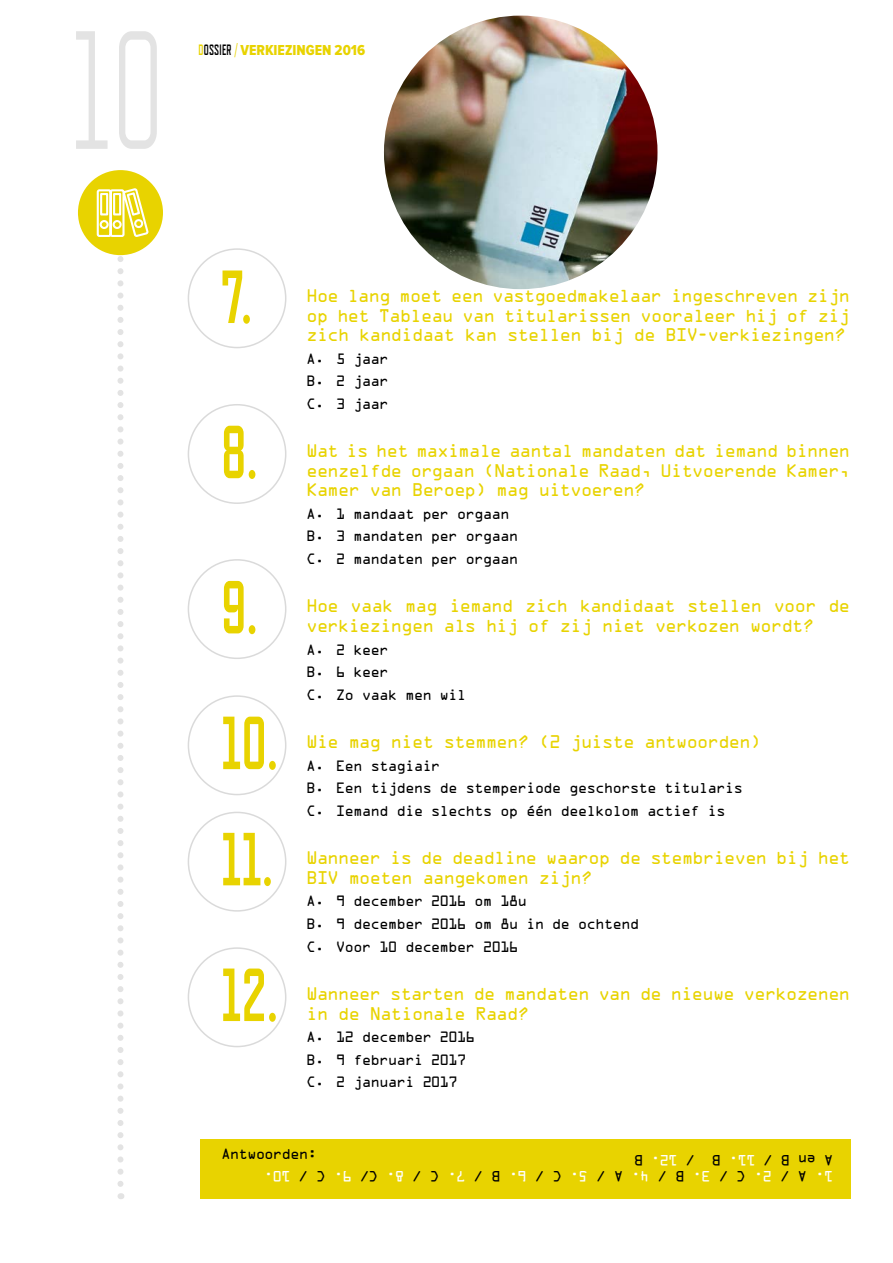
<style>
.page{position:relative;width:893px;height:1263px;background:#fff}
.page>*{position:absolute;margin:0;border:0;box-sizing:border-box;transform-origin:0 0}
.t1{font:300 168px "Refrigerator Deluxe";color:#e3e3e3;scale:.75 1}
.t2{font:700 75px "Refrigerator Deluxe";color:#e8d300;scale:.75 1}
.t3{font:16.5px/19.5px "OCRA Std";letter-spacing:-.08em;color:#e8d300}
.t4{font:15px "Proxima Nova Cond Extrabld";color:#e8d300}
.t5{font:13.5px/22.5px "OCRA Std";letter-spacing:-.08em;color:#000}
.t6{font:13.5px "OCRA Std";color:#fff}
.s1{font-family:"Refrigerator Deluxe";font-weight:700}
.s2{font-family:"Refrigerator Deluxe";font-weight:700;color:#000}
</style>
<div class="page">
<div style="left:188px;top:248px;width:98px;height:100px;border:2px solid #dadada;border-radius:50%"></div>
<div style="left:188px;top:404px;width:98px;height:100px;border:2px solid #dadada;border-radius:50%"></div>
<div style="left:188px;top:559px;width:98px;height:100px;border:2px solid #dadada;border-radius:50%"></div>
<div style="left:188px;top:695px;width:98px;height:100px;border:2px solid #dadada;border-radius:50%"></div>
<div style="left:188px;top:812px;width:98px;height:100px;border:2px solid #dadada;border-radius:50%"></div>
<div style="left:188px;top:947px;width:98px;height:100px;border:2px solid #dadada;border-radius:50%"></div>
<div style="left:200px;top:1140px;width:650px;height:59px;background:#e8d300"></div>
<svg style="left:117px;top:255px;width:6px;height:944px"></svg>
<div style="left:78px;top:170px;width:85px;height:85px;background:#e8d300;border-radius:50%"></div>
<svg style="left:96px;top:188px;width:53px;height:49px"></svg>
<img style="left:384px;top:16px;width:273px;height:273px;border-radius:137px">
<h1 class="t1" style="left:72px;top:-7px;width:124px">10</h1>
<p class="t4" style="left:198px;top:42px;width:168px"><span class="s1">D</span><span class="s2">OSSIER</span> <span class="s1">/</span> VERKIEZINGEN 2016</p>
<h2 class="t2" style="left:221px;top:253px;width:43px">7.</h2>
<h2 class="t2" style="left:221px;top:408px;width:50px">8.</h2>
<h2 class="t2" style="left:221px;top:563px;width:50px">9.</h2>
<h2 class="t2" style="left:221px;top:699px;width:77px">10.</h2>
<h2 class="t2" style="left:221px;top:815px;width:71px">11.</h2>
<h2 class="t2" style="left:221px;top:951px;width:77px">12.</h2>
<p class="t3" style="left:306px;top:287px;width:546px;text-align:justify">Hoe lang moet een vastgoedmakelaar ingeschreven zijn op het Tableau van titularissen vooraleer hij of zij zich kandidaat kan stellen bij de BIV-verkiezingen?</p>
<p class="t5" style="left:306px;top:348px;width:84px;text-align:justify">A. 5 jaar B. 2 jaar C. 3 jaar</p>
<p class="t3" style="left:306px;top:443px;width:546px;text-align:justify">Wat is het maximale aantal mandaten dat iemand binnen eenzelfde orgaan (Nationale Raad, Uitvoerende Kamer, Kamer van Beroep) mag uitvoeren?</p>
<p class="t5" style="left:306px;top:504px;width:214px">A. 1 mandaat per orgaan<br>B. 3 mandaten per orgaan<br>C. 2 mandaten per orgaan</p>
<p class="t3" style="left:306px;top:598px;width:546px">Hoe vaak mag iemand zich kandidaat stellen voor de verkiezingen als hij of zij niet verkozen wordt?</p>
<p class="t5" style="left:306px;top:639px;width:162px">A. 2 keer<br>B. 6 keer<br>C. Zo vaak men wil</p>
<p class="t3" style="left:306px;top:733px;width:457px">Wie mag niet stemmen? (2 juiste antwoorden)</p>
<p class="t5" style="left:306px;top:755px;width:438px">A. Een stagiair<br>B. Een tijdens de stemperiode geschorste titularis<br>C. Iemand die slechts op één deelkolom actief is</p>
<p class="t3" style="left:306px;top:850px;width:546px">Wanneer is de deadline waarop de stembrieven bij het<br>BIV moeten aangekomen zijn?</p>
<p class="t5" style="left:306px;top:891px;width:335px">A. 9 december 2016 om 18u<br>B. 9 december 2016 om 8u in de ochtend<br>C. Voor 10 december 2016</p>
<p class="t3" style="left:306px;top:985px;width:546px">Wanneer starten de mandaten van de nieuwe verkozenen in de Nationale Raad?</p>
<p class="t5" style="left:306px;top:1027px;width:171px">A. 12 december 2016<br>B. 9 februari 2017<br>C. 2 januari 2017</p>
<p class="t5" style="left:221px;top:1143px;width:98px">Antwoorden:</p>
<p class="t6" style="left:291px;top:1182px;width:28px;rotate:-180deg">10.</p>
<p class="t5" style="left:326px;top:1186px;width:29px;rotate:-180deg">C /</p>
<p class="t6" style="left:352px;top:1182px;width:20px;rotate:-180deg">9.</p>
<p class="t5" style="left:378px;top:1186px;width:20px;rotate:-180deg">C/</p>
<p class="t6" style="left:404px;top:1182px;width:20px;rotate:-180deg">8.</p>
<p class="t5" style="left:439px;top:1186px;width:29px;rotate:-180deg">C /</p>
<p class="t6" style="left:466px;top:1182px;width:20px;rotate:-180deg">7.</p>
<p class="t5" style="left:501px;top:1186px;width:29px;rotate:-180deg">B /</p>
<p class="t6" style="left:527px;top:1182px;width:20px;rotate:-180deg">6.</p>
<p class="t5" style="left:562px;top:1186px;width:29px;rotate:-180deg">C /</p>
<p class="t6" style="left:588px;top:1182px;width:20px;rotate:-180deg">5.</p>
<p class="t5" style="left:623px;top:1186px;width:29px;rotate:-180deg">A /</p>
<p class="t6" style="left:650px;top:1182px;width:20px;rotate:-180deg">4.</p>
<p class="t5" style="left:685px;top:1186px;width:29px;rotate:-180deg">B /</p>
<p class="t6" style="left:711px;top:1182px;width:20px;rotate:-180deg">3.</p>
<p class="t5" style="left:746px;top:1186px;width:29px;rotate:-180deg">C /</p>
<p class="t6" style="left:772px;top:1182px;width:20px;rotate:-180deg">2.</p>
<p class="t5" style="left:807px;top:1186px;width:29px;rotate:-180deg">A /</p>
<p class="t6" style="left:833px;top:1182px;width:20px;rotate:-180deg">1.</p>
<p class="t5" style="left:643px;top:1170px;width:11px;rotate:-180deg">B</p>
<p class="t6" style="left:678px;top:1166px;width:28px;rotate:-180deg">12.</p>
<p class="t5" style="left:721px;top:1170px;width:37px;rotate:-180deg">B /</p>
<p class="t6" style="left:756px;top:1166px;width:28px;rotate:-180deg">11.</p>
<p class="t5" style="left:833px;top:1170px;width:72px;rotate:-180deg">A en B /</p>
</div>
